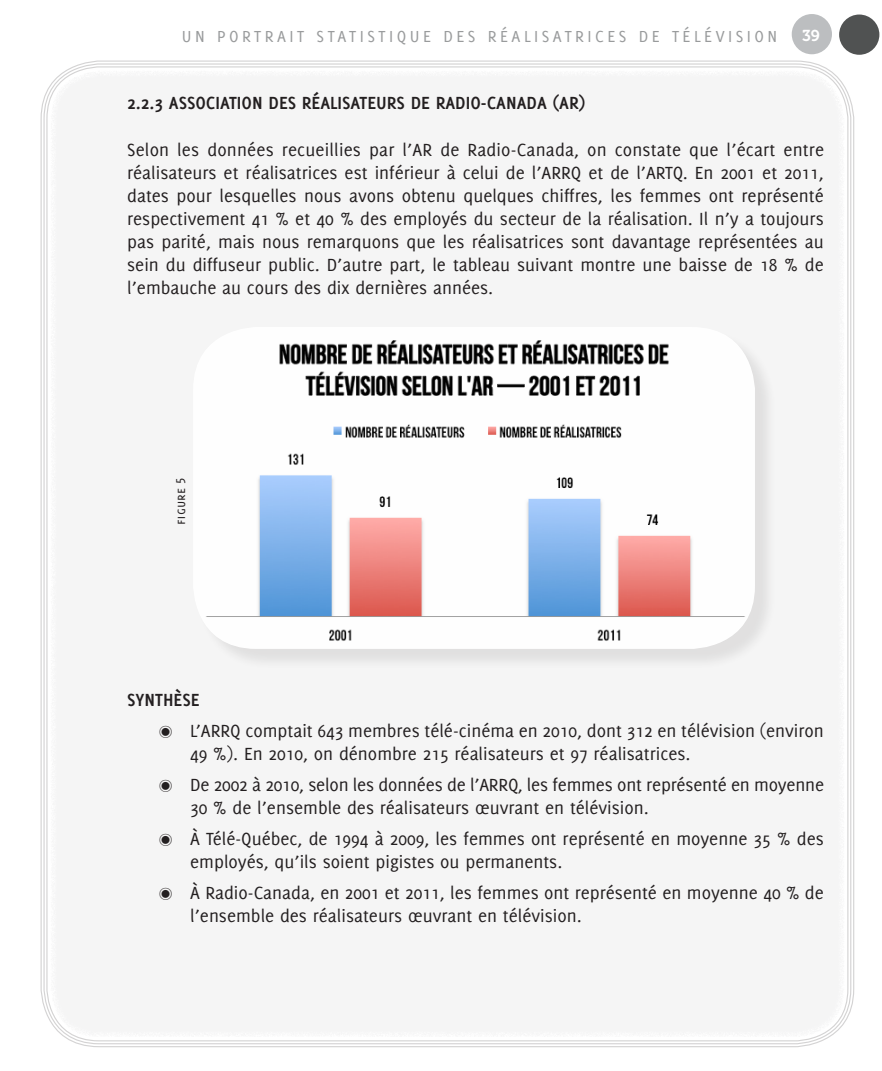
<style>
.page{position:relative;width:882px;height:1071px;background:#fff}
.page>*{position:absolute;margin:0;border:0;box-sizing:border-box;transform-origin:0 0}
.t1{font:19.25px/23.1px "Delicious";color:#231f20}
.t2{font:700 19.25px "Delicious";color:#231f20}
.t3{font:17.5px "Delicious";letter-spacing:.2em;color:#999b9c}
.t4{font:15.75px "Museo 700";color:#fff}
.t5{font:14px "Delicious Small Caps";color:#231f20}
.s1{font-weight:700}
.s2{font-family:"Apple Gothic";font-size:14px}
</style>
<div class="page">
<div style="left:43px;top:63px;width:809px;height:982px;background:#f5f5f5"></div>
<div style="left:196px;top:330px;width:581px;height:341px;background:#ebebeb"></div>
<img style="left:193px;top:327px;width:562px;height:322px">
<div style="left:839px;top:15px;width:40px;height:40px;background:#505252;border-radius:50%"></div>
<div style="left:792px;top:14px;width:40px;height:40px;background:#bcbec0;border-radius:50%"></div>
<p class="t3" style="left:182px;top:26px;width:597px">UN P ORTRAIT STATISTIQUE DES RÉALISATRICES DE TÉLÉVISION</p>
<p class="t4" style="left:802px;top:27px;width:19px">39</p>
<p class="t2" style="left:127px;top:92px;width:460px">2.2.3 ASSOCIATION DES RÉALISATEURS DE RADIO-CANADA (AR)</p>
<p class="t1" style="left:127px;top:138px;width:698px;text-align:justify">Selon les données recueillies par l’AR de Radio-Canada, on constate que l’écart entre réalisateurs et réalisatrices est inférieur à celui de l’ARRQ et de l’ARTQ. En 2001 et 2011, dates pour lesquelles nous avons obtenu quelques chiffres, les femmes ont représenté respectivement 41 % et 40 % des employés du secteur de la réalisation. Il n’y a toujours pas parité, mais nous remarquons que les réalisatrices sont davantage représentées au sein du diffuseur public. D’autre part, le tableau suivant montre une baisse de 18 % de l’embauche au cours des dix dernières années.</p>
<p class="t5" style="left:173px;top:525px;width:48px;rotate:-90deg">figure 5</p>
<p class="t1" style="left:159px;top:684px;width:667px;line-height:31px;text-indent:-32px"><span class="s1">SYNTHÈSE<br></span><span class="s2">⦿</span> L’ARRQ comptait 643 membres télé-cinéma en 2010, dont 312 en télévision (environ</p>
<p class="t1" style="left:159px;top:738px;width:667px;line-height:31px;text-indent:32px">49 %). En 2010, on dénombre 215 réalisateurs et 97 réalisatrices.<br><span class="s2">⦿</span> De 2002 à 2010, selon les données de l’ARRQ, les femmes ont représenté en moyenne</p>
<p class="t1" style="left:159px;top:792px;width:667px;line-height:31px;text-indent:32px">30 % de l’ensemble des réalisateurs œuvrant en télévision.<br><span class="s2">⦿</span> À Télé-Québec, de 1994 à 2009, les femmes ont représenté en moyenne 35 % des</p>
<p class="t1" style="left:159px;top:846px;width:667px;line-height:31px;text-indent:32px">employés, qu’ils soient pigistes ou permanents.<br><span class="s2">⦿</span> À Radio-Canada, en 2001 et 2011, les femmes ont représenté en moyenne 40 % de</p>
<p class="t1" style="left:190px;top:904px;width:393px">l’ensemble des réalisateurs œuvrant en télévision.</p>
</div>
